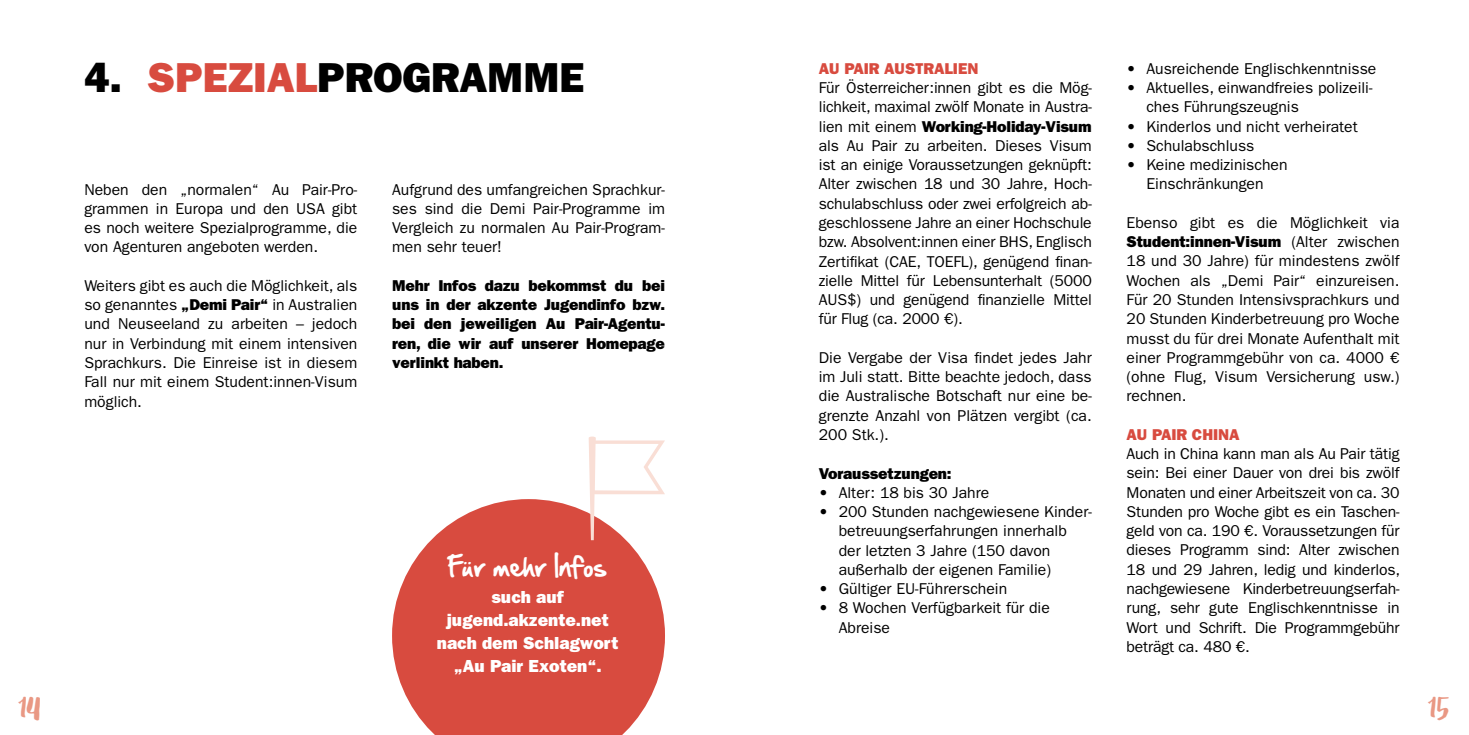
<style>
.page{position:relative;width:1469px;height:735px;background:#fff}
.page>*{position:absolute;margin:0;border:0;box-sizing:border-box;transform-origin:0 0}
.t1{font:44.8px "Debby";color:#e99884}
.t2{font:42px "ITC Franklin Gothic Std Hvy";color:#000}
.t3{font:24.5px "Hand Of Sean";letter-spacing:.02em;color:#fff}
.t4{font:17.5px/22.8px "ITC Franklin Gothic Std Hvy";color:#fff;text-align:center}
.t5{font:15.75px/19.2px "ITC Franklin Gothic Std";color:#000;text-align:justify}
.t6{font:15.75px/19.2px "ITC Franklin Gothic Std Hvy";letter-spacing:-.01em;color:#000;text-align:justify}
.t7{font:15.75px "ITC Franklin Gothic Std Hvy";color:#d84b3f}
.s1{color:#d84b3f}
.s2{font-family:"ITC Franklin Gothic Std Hvy"}
.s3{font-family:"ITC Franklin Gothic Std"}
</style>
<div class="page">
<svg style="left:392px;top:499px;width:273px;height:235px;background:#dd6258"></svg>
<svg style="left:588px;top:436px;width:77px;height:104px"></svg>
<h2 class="t2" style="left:84px;top:53px;width:502px">4. <span class="s1">SPEZIAL</span>PROGRAMME</h2>
<p class="t5" style="left:84px;top:179px;width:274px">Neben den „normalen“ Au Pair-Pro&shy;grammen in Europa und den USA gibt es noch weitere Spezialprogramme, die von Agenturen angeboten werden.</p>
<p class="t5" style="left:84px;top:276px;width:274px">Weiters gibt es auch die Möglichkeit, als so genanntes <span class="s2">„Demi Pair“</span> in Australien und Neuseeland zu arbeiten – jedoch nur in Verbindung mit einem intensiven Sprachkurs. Die Einreise ist in diesem Fall nur mit einem Student:innen-Visum möglich.</p>
<p class="t5" style="left:392px;top:179px;width:274px">Aufgrund des umfangreichen Sprachkur&shy;ses sind die Demi Pair-Programme im Vergleich zu normalen Au Pair-Program&shy;men sehr teuer!</p>
<p class="t6" style="left:392px;top:276px;width:274px">Mehr Infos dazu bekommst du bei uns in der akzente Jugendinfo bzw. bei den jeweiligen Au Pair-Agentu&shy;ren, die wir auf unserer Homepage verlinkt haben.</p>
<h3 class="t3" style="left:449px;top:543px;width:158px">Für mehr Infos</h3>
<p class="t4" style="left:437px;top:585px;width:183px">such auf jugend.akzente.net nach dem Schlagwort „Au Pair Exoten“.</p>
<p class="t7" style="left:819px;top:59px;width:161px">AU PAIR AUSTRALIEN</p>
<p class="t5" style="left:819px;top:78px;width:274px">Für Österreicher:innen gibt es die Mög&shy;lichkeit, maximal zwölf Monate in Austra-</p>
<p class="t6" style="left:819px;top:117px;width:274px"><span class="s3">lien mit einem</span> Working-Holiday-Visum</p>
<p class="t5" style="left:819px;top:136px;width:274px">als Au Pair zu arbeiten. Dieses Visum ist an einige Voraussetzungen geknüpft:<br>Alter zwischen 18 und 30 Jahre, Hoch&shy;schulabschluss oder zwei erfolgreich ab&shy;geschlossene Jahre an einer Hochschule bzw. Absolvent:innen einer BHS, Englisch Zertifikat (CAE, TOEFL), genügend finan&shy;zielle Mittel für Lebensunterhalt (5000<br>AUS$) und genügend finanzielle Mittel für Flug (ca. 2000 €).</p>
<p class="t5" style="left:819px;top:348px;width:274px">Die Vergabe der Visa findet jedes Jahr im Juli statt. Bitte beachte jedoch, dass die Australische Botschaft nur eine be&shy;grenzte Anzahl von Plätzen vergibt (ca.<br>200 Stk.).</p>
<p class="t6" style="left:819px;top:463px;width:134px">Voraussetzungen:</p>
<p class="t5" style="left:819px;top:482px;width:172px"><span class="s2">•</span> Alter: 18 bis 30 Jahre</p>
<p class="t5" style="left:838px;top:502px;width:255px;text-align:left;text-indent:-20px"><span class="s2">•</span> 200 Stunden nachgewiesene Kinder&shy;betreuungserfahrungen innerhalb der letzten 3 Jahre (150 davon außerhalb der eigenen Familie)</p>
<p class="t5" style="left:819px;top:579px;width:190px"><span class="s2">•</span> Gültiger EU-Führerschein</p>
<p class="t5" style="left:838px;top:598px;width:213px;text-indent:-20px"><span class="s2">•</span> 8 Wochen Verfügbarkeit für die<br>Abreise</p>
<p class="t5" style="left:1126px;top:59px;width:251px"><span class="s2">•</span> Ausreichende Englischkenntnisse</p>
<p class="t5" style="left:1146px;top:78px;width:228px;text-indent:-20px"><span class="s2">•</span> Aktuelles, einwandfreies polizeili&shy;ches Führungszeugnis</p>
<p class="t5" style="left:1126px;top:117px;width:233px"><span class="s2">•</span> Kinderlos und nicht verheiratet</p>
<p class="t5" style="left:1126px;top:136px;width:129px"><span class="s2">•</span> Schulabschluss</p>
<p class="t5" style="left:1126px;top:155px;width:162px;text-align:center"><span class="s2">•</span> Keine medizinischen<br>Einschränkungen</p>
<p class="t5" style="left:1126px;top:213px;width:274px">Ebenso gibt es die Möglichkeit via</p>
<p class="t6" style="left:1126px;top:232px;width:274px">Student:innen-Visum <span class="s3">(Alter zwischen</span></p>
<p class="t5" style="left:1126px;top:251px;width:274px">18 und 30 Jahre) für mindestens zwölf Wochen als „Demi Pair“ einzureisen.<br>Für 20 Stunden Intensivsprachkurs und 20 Stunden Kinderbetreuung pro Woche musst du für drei Monate Aufenthalt mit einer Programmgebühr von ca. 4000 € (ohne Flug, Visum Versicherung usw.) rechnen.</p>
<p class="t7" style="left:1126px;top:425px;width:114px">AU PAIR CHINA</p>
<p class="t5" style="left:1126px;top:444px;width:275px">Auch in China kann man als Au Pair tätig sein: Bei einer Dauer von drei bis zwölf Monaten und einer Arbeitszeit von ca. 30<br>Stunden pro Woche gibt es ein Taschen&shy;geld von ca. 190 €. Voraussetzungen für dieses Programm sind: Alter zwischen 18 und 29 Jahren, ledig und kinderlos, nachgewiesene Kinderbetreuungserfah&shy;rung, sehr gute Englischkenntnisse in Wort und Schrift. Die Programmgebühr beträgt ca. 480 €.</p>
<h1 class="t1" style="left:20px;top:674px;width:23px">14</h1>
<h1 class="t1" style="left:1429px;top:674px;width:21px">15</h1>
</div>
